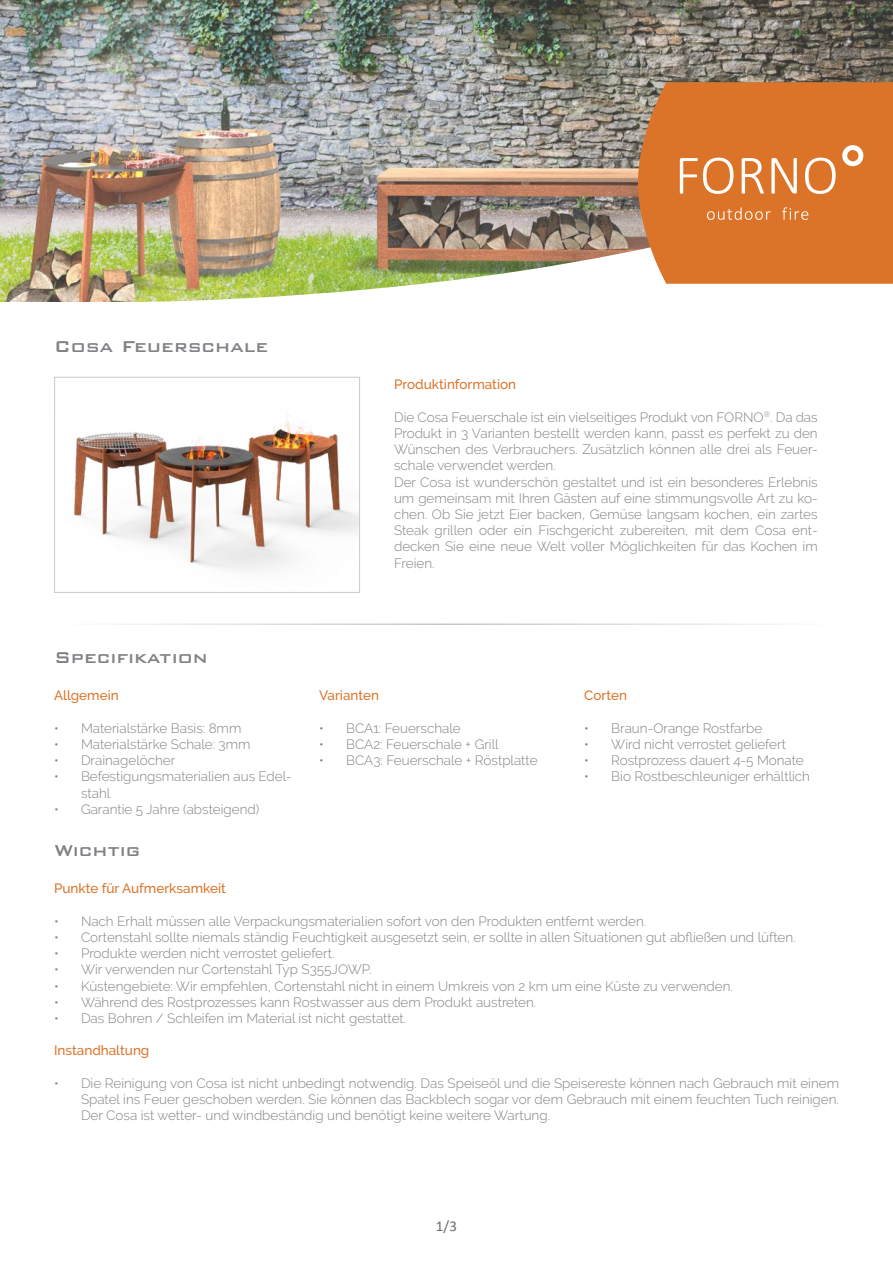
<style>
.page{position:relative;width:893px;height:1263px;background:#fff}
.page>*{position:absolute;margin:0;border:0;box-sizing:border-box;transform-origin:0 0}
.t1{font:500 21px "Bank Gothic BT";color:#808285}
.t2{font:15px "Calibri";color:#6c6d70}
.Poly_groot{font:300 13.5px/16.2px "Raleway";color:#808285;text-align:justify}
.t3{font:500 13.5px "Raleway";color:#db7428}
</style>
<div class="page">
<img style="left:0;top:0;width:893px;height:301px">
<img style="left:128px;top:158px;width:765px;height:219px">
<div style="left:638px;top:82px;width:255px;height:202px;background:#db7428"></div>
<img style="left:74px;top:414px;width:284px;height:157px">
<div style="left:54px;top:377px;width:306px;height:216px;border:1px solid #c9cacc"></div>
<svg style="left:771px;top:158px;width:26px;height:36px"></svg>
<svg style="left:805px;top:157px;width:31px;height:37px"></svg>
<svg style="left:742px;top:158px;width:22px;height:36px"></svg>
<svg style="left:842px;top:145px;width:21px;height:21px"></svg>
<svg style="left:680px;top:157px;width:54px;height:37px"></svg>
<svg style="left:707px;top:207px;width:64px;height:13px"></svg>
<svg style="left:782px;top:207px;width:26px;height:13px"></svg>
<hr style="left:54px;top:623px;width:785px;height:2px;background:#c5c6c8">
<p class="t1" style="left:54px;top:335px;width:216px">Cosa Feuerschale</p>
<p class="t3" style="left:394px;top:377px;width:124px">Produktinformation</p>
<p class="Poly_groot" style="left:394px;top:409px;width:425px">Die Cosa Feuerschale ist ein vielseitiges Produkt von FORNO<sup>®</sup>. Da das Produkt in 3 Varianten bestellt werden kann, passt es perfekt zu den Wünschen des Verbrauchers. Zusätzlich können alle drei als Feuer&shy;schale verwendet werden.</p>
<p class="Poly_groot" style="left:394px;top:474px;width:425px">Der Cosa ist wunderschön gestaltet und ist ein besonderes Erlebnis um gemeinsam mit Ihren Gästen auf eine stimmungsvolle Art zu ko&shy;chen. Ob Sie jetzt Eier backen, Gemüse langsam kochen, ein zartes Steak grillen oder ein Fischgericht zubereiten, mit dem Cosa ent&shy;decken Sie eine neue Welt voller Möglichkeiten für das Kochen im Freien.</p>
<p class="t1" style="left:54px;top:645px;width:155px">Specifikation</p>
<p class="t3" style="left:54px;top:688px;width:66px">Allgemein</p>
<p class="Poly_groot" style="left:54px;top:720px;width:189px">• Materialstärke Basis: 8mm</p>
<p class="Poly_groot" style="left:54px;top:736px;width:198px">• Materialstärke Schale: 3mm</p>
<p class="Poly_groot" style="left:54px;top:752px;width:123px">• Drainagelöcher</p>
<p class="Poly_groot" style="left:81px;top:768px;width:212px;text-indent:-27px">• Befestigungsmaterialien aus Edel&shy;stahl</p>
<p class="Poly_groot" style="left:54px;top:801px;width:207px">• Garantie 5 Jahre (absteigend)</p>
<p class="t1" style="left:54px;top:838px;width:88px">Wichtig</p>
<p class="t3" style="left:319px;top:688px;width:61px">Varianten</p>
<p class="Poly_groot" style="left:319px;top:720px;width:143px">• BCA1: Feuerschale</p>
<p class="Poly_groot" style="left:319px;top:736px;width:181px">• BCA2: Feuerschale + Grill</p>
<p class="Poly_groot" style="left:319px;top:752px;width:220px">• BCA3: Feuerschale + Röstplatte</p>
<p class="t3" style="left:584px;top:688px;width:44px">Corten</p>
<p class="Poly_groot" style="left:584px;top:720px;width:179px">• Braun-Orange Rostfarbe</p>
<p class="Poly_groot" style="left:584px;top:736px;width:203px">• Wird nicht verrostet geliefert</p>
<p class="Poly_groot" style="left:584px;top:752px;width:221px">• Rostprozess dauert 4-5 Monate</p>
<p class="Poly_groot" style="left:584px;top:768px;width:227px">• Bio Rostbeschleuniger erhältlich</p>
<p class="t3" style="left:54px;top:881px;width:173px">Punkte für Aufmerksamkeit</p>
<p class="Poly_groot" style="left:54px;top:913px;width:594px">• Nach Erhalt müssen alle Verpackungsmaterialien sofort von den Produkten entfernt werden.</p>
<p class="Poly_groot" style="left:54px;top:929px;width:743px">• Cortenstahl sollte niemals ständig Feuchtigkeit ausgesetzt sein, er sollte in allen Situationen gut abfließen und lüften.</p>
<p class="Poly_groot" style="left:54px;top:945px;width:282px">• Produkte werden nicht verrostet geliefert.</p>
<p class="Poly_groot" style="left:54px;top:961px;width:319px">• Wir verwenden nur Cortenstahl Typ S355JOWP.</p>
<p class="Poly_groot" style="left:54px;top:978px;width:680px">• Küstengebiete: Wir empfehlen, Cortenstahl nicht in einem Umkreis von 2 km um eine Küste zu verwenden.</p>
<p class="Poly_groot" style="left:54px;top:994px;width:484px">• Während des Rostprozesses kann Rostwasser aus dem Produkt austreten.</p>
<p class="Poly_groot" style="left:54px;top:1010px;width:354px">• Das Bohren / Schleifen im Material ist nicht gestattet.</p>
<p class="t3" style="left:54px;top:1043px;width:97px">Instandhaltung</p>
<p class="Poly_groot" style="left:81px;top:1075px;width:759px;text-indent:-27px">• Die Reinigung von Cosa ist nicht unbedingt notwendig. Das Speiseöl und die Speisereste können nach Gebrauch mit einem Spatel ins Feuer geschoben werden. Sie können das Backblech sogar vor dem Gebrauch mit einem feuchten Tuch reinigen.<br>Der Cosa ist wetter- und windbeständig und benötigt keine weitere Wartung.</p>
<p class="t2" style="left:436px;top:1216px;width:22px">1/3</p>
</div>
